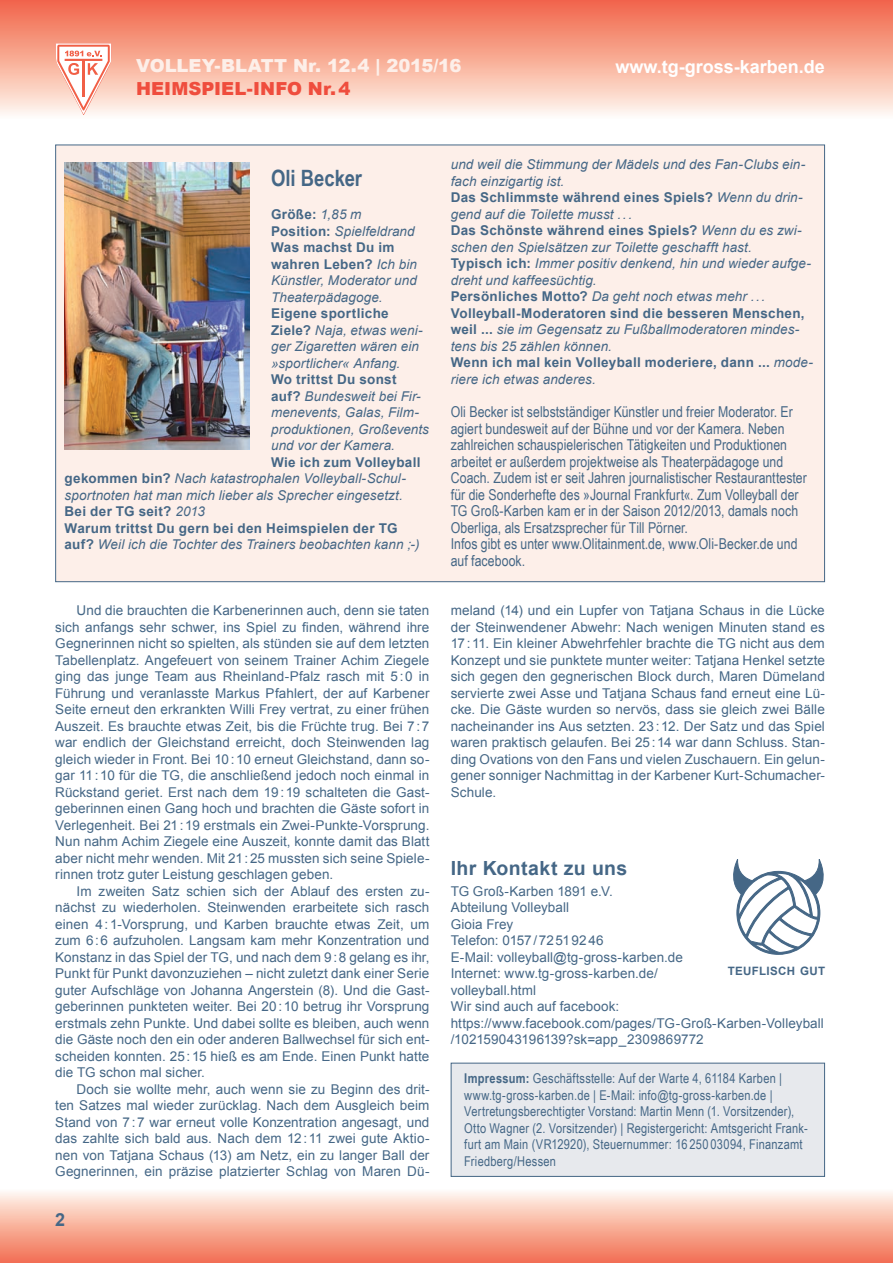
<style>
.page{position:relative;width:893px;height:1263px;background:#fff}
.page>*{position:absolute;margin:0;border:0;box-sizing:border-box;transform-origin:0 0}
.t1{font:700 22.5px "Arial Narrow";color:#456786}
.t2{font:700 19.5px "Arial";letter-spacing:.02em;color:#456786}
.t3{font:900 18px "Arial";letter-spacing:-.005em;color:#fdefe9}
.t4{font:700 18px "Arial";color:#fff}
.t5{font:900 18px "Arial";letter-spacing:.005em;color:#ef4d3d}
.t6{font:700 18px "Arial";color:#456786}
.t7{font:15px/16.5px "Arial Narrow";color:#456786}
.t8{font:13.5px/16.5px "Arial";letter-spacing:.005em;color:#456786;text-align:justify}
.t9{font:italic 13.5px/16.5px "Arial";letter-spacing:.005em;color:#456786}
.t10{font:13.5px/16.5px "Arial Narrow";letter-spacing:.015em;color:#456786}
.t11{font:700 11.55px "Arial";letter-spacing:.025em;color:#456786}
.s1{font-weight:700;font-style:normal}
.s2{font-weight:700}
</style>
<div class="page">
<div style="left:0;top:1188px;width:893px;height:75px;background:linear-gradient(to bottom,#fffcf4,#f26c4d)"></div>
<div style="left:0;top:0;width:893px;height:119px;background:linear-gradient(to bottom,#f16244,#fffaf1)"></div>
<svg style="left:55px;top:43px;width:57px;height:72px"></svg>
<div style="left:451px;top:1063px;width:374px;height:113px;background:#e7e9ed"></div>
<div style="left:451px;top:1063px;width:374px;height:114px;border:1px solid #456786"></div>
<svg style="left:733px;top:859px;width:90px;height:95px"></svg>
<div style="left:56px;top:145px;width:769px;height:437px;background:#fdefe9"></div>
<img style="left:65px;top:162px;width:185px;height:288px">
<h3 class="t3" style="left:136px;top:53px;width:327px">VOLLEY-BLATT Nr. 12.4 | 2015/16</h3>
<h3 class="t5" style="left:136px;top:75px;width:216px">HEIMSPIEL-INFO Nr.4</h3>
<h3 class="t4" style="left:616px;top:54px;width:211px">www.tg-gross-karben.de</h3>
<h1 class="t1" style="left:271px;top:161px;width:93px">Oli Becker</h1>
<p class="t9" style="left:271px;top:206px;width:147px"><span class="s1">Größe:</span> 1,85 m<br><span class="s1">Position:</span> Spielfeldrand<br><span class="s1">Was machst Du im wahren Leben?</span> Ich bin<br>Künstler, Moderator und<br>Theaterpädagoge.</p>
<p class="t9" style="left:271px;top:305px;width:153px"><span class="s1">Eigene sportliche<br>Ziele?</span> Naja, etwas weni&shy;ger Zigaretten wären ein »sportlicher« Anfang.</p>
<p class="t9" style="left:271px;top:371px;width:159px"><span class="s1">Wo trittst Du sonst auf?</span> Bundesweit bei Fir&shy;menevents, Galas, Film&shy;produktionen, Großevents und vor der Kamera.</p>
<p class="t9" style="left:65px;top:454px;width:357px;text-indent:207px"><span class="s1">Wie ich zum Volleyball gekommen bin?</span> Nach katastrophalen Volleyball-Schul&shy;sportnoten hat man mich lieber als Sprecher eingesetzt.<br><span class="s1">Bei der TG seit?</span> 2013<br><span class="s1">Warum trittst Du gern bei den Heimspielen der TG auf?</span> Weil ich die Tochter des Trainers beobachten kann ;-)</p>
<p class="t8" style="left:55px;top:602px;width:376px;text-indent:21px">Und die brauchten die Karbenerinnen auch, denn sie taten sich anfangs sehr schwer, ins Spiel zu finden, während ihre Gegnerinnen nicht so spielten, als stünden sie auf dem letzten Tabellenplatz. Angefeuert von seinem Trainer Achim Ziegele ging das junge Team aus Rheinland-Pfalz rasch mit 5:0 in Führung und veranlasste Markus Pfahlert, der auf Karbener Seite erneut den erkrankten Willi Frey vertrat, zu einer frühen Auszeit. Es brauchte etwas Zeit, bis die Früchte trug. Bei 7:7 war endlich der Gleichstand erreicht, doch Steinwenden lag gleich wieder in Front. Bei 10:10 erneut Gleichstand, dann so&shy;gar 11:10 für die TG, die anschließend jedoch noch einmal in Rückstand geriet. Erst nach dem 19:19 schalteten die Gast&shy;geberinnen einen Gang hoch und brachten die Gäste sofort in Verlegenheit. Bei 21:19 erstmals ein Zwei-Punkte-Vorsprung.<br>Nun nahm Achim Ziegele eine Auszeit, konnte damit das Blatt aber nicht mehr wenden. Mit 21:25 mussten sich seine Spiele&shy;rinnen trotz guter Leistung geschlagen geben.</p>
<p class="t8" style="left:55px;top:883px;width:376px;text-indent:21px">Im zweiten Satz schien sich der Ablauf des ersten zu&shy;nächst zu wiederholen. Steinwenden erarbeitete sich rasch einen 4:1-Vorsprung, und Karben brauchte etwas Zeit, um zum 6:6 aufzuholen. Langsam kam mehr Konzentration und Konstanz in das Spiel der TG, und nach dem 9:8 gelang es ihr, Punkt für Punkt davonzuziehen – nicht zuletzt dank einer Serie guter Aufschläge von Johanna Angerstein (8). Und die Gast&shy;geberinnen punkteten weiter. Bei 20:10 betrug ihr Vorsprung erstmals zehn Punkte. Und dabei sollte es bleiben, auch wenn die Gäste noch den ein oder anderen Ballwechsel für sich ent&shy;scheiden konnten. 25:15 hieß es am Ende. Einen Punkt hatte die TG schon mal sicher.</p>
<p class="t8" style="left:55px;top:1081px;width:376px;text-indent:21px">Doch sie wollte mehr, auch wenn sie zu Beginn des drit&shy;ten Satzes mal wieder zurücklag. Nach dem Ausgleich beim Stand von 7:7 war erneut volle Konzentration angesagt, und das zahlte sich bald aus. Nach dem 12:11 zwei gute Aktio&shy;nen von Tatjana Schaus (13) am Netz, ein zu langer Ball der Gegnerinnen, ein präzise platzierter Schlag von Maren Dü-</p>
<h3 class="t6" style="left:55px;top:1207px;width:12px">2</h3>
<p class="t9" style="left:451px;top:157px;width:364px">und weil die Stimmung der Mädels und des Fan-Clubs ein&shy;fach einzigartig ist.<br><span class="s1">Das Schlimmste während eines Spiels?</span> Wenn du drin&shy;gend auf die Toilette musst ...<br><span class="s1">Das Schönste während eines Spiels?</span> Wenn du es zwi&shy;schen den Spielsätzen zur Toilette geschafft hast.<br><span class="s1">Typisch ich:</span> Immer positiv denkend, hin und wieder aufge&shy;dreht und kaffeesüchtig.<br><span class="s1">Persönliches Motto?</span> Da geht noch etwas mehr ...<br><span class="s1">Volleyball-Moderatoren sind die besseren Menschen, weil ...</span> sie im Gegensatz zu Fußballmoderatoren mindes&shy;tens bis 25 zählen können.<br><span class="s1">Wenn ich mal kein Volleyball moderiere, dann ...</span> mode&shy;riere ich etwas anderes.</p>
<p class="t7" style="left:451px;top:403px;width:358px">Oli Becker ist selbstständiger Künstler und freier Moderator. Er agiert bundesweit auf der Bühne und vor der Kamera. Neben zahlreichen schauspielerischen Tätigkeiten und Produktionen arbeitet er außerdem projektweise als Theaterpädagoge und Coach. Zudem ist er seit Jahren journalistischer Restauranttester für die Sonderhefte des »Journal Frankfurt«. Zum Volleyball der TG Groß-Karben kam er in der Saison 2012/2013, damals noch Oberliga, als Ersatzsprecher für Till Pörner.<br>Infos gibt es unter www.Olitainment.de, www.Oli-Becker.de und auf facebook.</p>
<p class="t8" style="left:451px;top:602px;width:376px">meland (14) und ein Lupfer von Tatjana Schaus in die Lücke der Steinwendener Abwehr: Nach wenigen Minuten stand es 17:11. Ein kleiner Abwehrfehler brachte die TG nicht aus dem Konzept und sie punktete munter weiter: Tatjana Henkel setzte sich gegen den gegnerischen Block durch, Maren Dümeland servierte zwei Asse und Tatjana Schaus fand erneut eine Lü&shy;cke. Die Gäste wurden so nervös, dass sie gleich zwei Bälle nacheinander ins Aus setzten. 23:12. Der Satz und das Spiel waren praktisch gelaufen. Bei 25:14 war dann Schluss. Stan&shy;ding Ovations von den Fans und vielen Zuschauern. Ein gelun&shy;gener sonniger Nachmittag in der Karbener Kurt-Schumacher-Schule.</p>
<h2 class="t2" style="left:451px;top:855px;width:178px">Ihr Kontakt zu uns</h2>
<p class="t8" style="left:451px;top:883px;width:375px;text-align:left">TG Groß-Karben 1891 e.V.<br>Abteilung Volleyball<br>Gioia Frey<br>Telefon: 0157/72519246<br>E-Mail: volleyball@tg-gross-karben.de<br>Internet: www.tg-gross-karben.de/<br>volleyball.html<br>Wir sind auch auf facebook: https://www.facebook.com/pages/TG-Groß-Karben-Volleyball /102159043196139?sk=app_2309869772</p>
<p class="t10" style="left:464px;top:1070px;width:345px"><span class="s2">Impressum:</span> Geschäftsstelle: Auf der Warte 4, 61184 Karben | www.tg-gross-karben.de | E-Mail: info@tg-gross-karben.de | Vertretungsberechtigter Vorstand: Martin Menn (1. Vorsitzender), Otto Wagner (2. Vorsitzender) | Registergericht: Amtsgericht Frank&shy;furt am Main (VR12920), Steuernummer: 16 250 03094, Finanzamt Friedberg/Hessen</p>
<p class="t11" style="left:728px;top:963px;width:99px">TEUFLISCH GUT</p>
</div>
